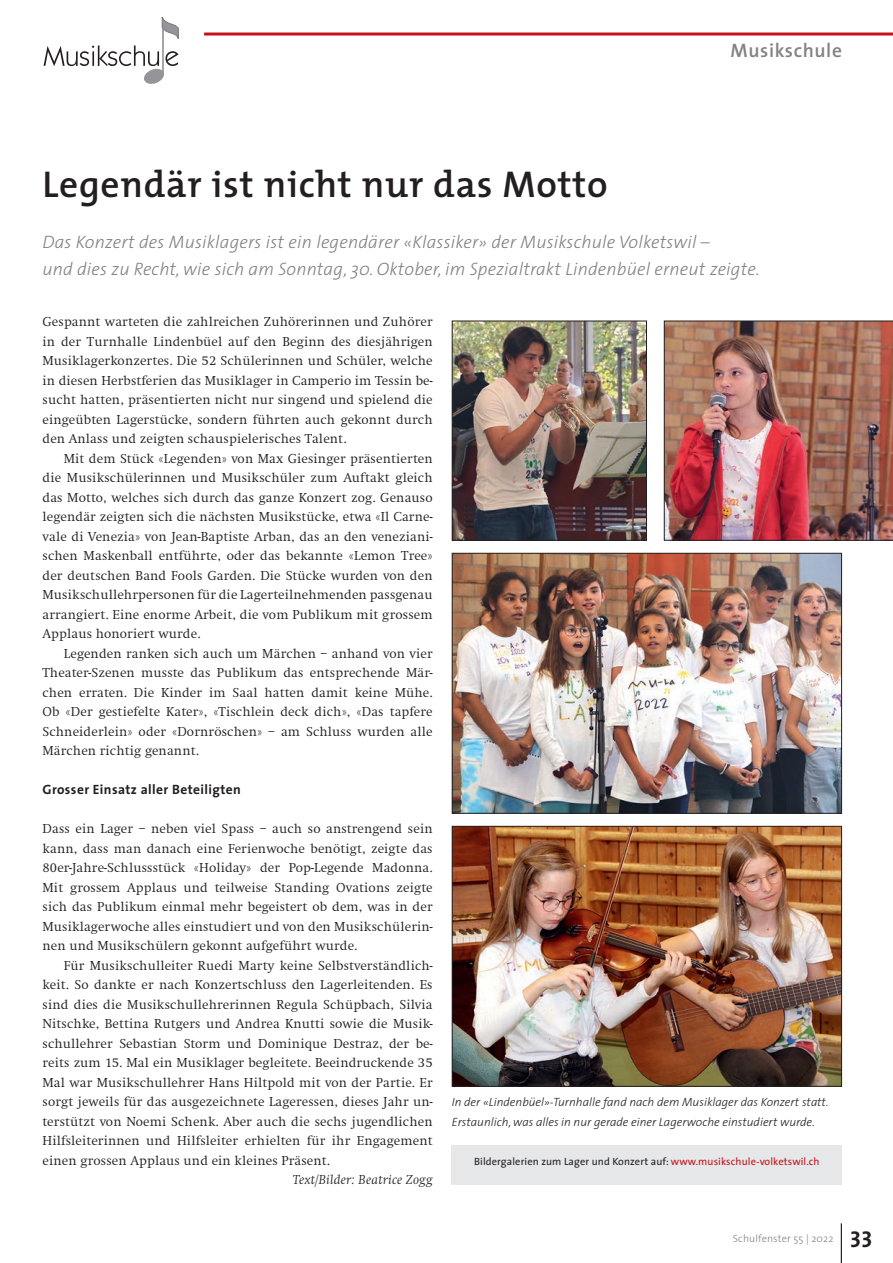
<style>
.page{position:relative;width:893px;height:1263px;background:#fff}
.page>*{position:absolute;margin:0;border:0;box-sizing:border-box;transform-origin:0 0}
.t1{font:600 37.5px "The Mix";letter-spacing:.02em;color:#231f20}
.t2{font:600 19.5px "The Sans";letter-spacing:.03em;color:#808285}
.t3{font:italic 300 18px/27px "The Sans";letter-spacing:.01em;color:#808285}
.t4{font:300 13.5px/19.5px "Swift";letter-spacing:.01em;color:#231f20;text-align:justify}
.t5{font:700 13.5px "The Sans";letter-spacing:.03em;color:#231f20}
.t6{font:italic 300 13.5px "Swift";letter-spacing:.02em;color:#231f20}
.t7{font:italic 300 12px/19.5px "The Sans";color:#231f20}
.t8{font:10.5px "The Sans";letter-spacing:.01em;color:#231f20}
.t9{font:300 10.5px "The Sans";letter-spacing:.01em;color:#808285}
.s1{color:#c4121a}
.s2{font-weight:700;font-size:22.5px;color:#231f20}
</style>
<div class="page">
<hr style="left:204px;top:33px;width:689px;height:3px;background:#c4121a">
<hr style="left:841px;top:1223px;width:1px;height:40px;background:#231f20">
<div style="left:452px;top:1145px;width:390px;height:39px;background:#e6e7e9"></div>
<img style="left:454px;top:555px;width:386px;height:257px">
<div style="left:452px;top:553px;width:390px;height:261px;border:1px solid #231f20"></div>
<img style="left:454px;top:828px;width:386px;height:257px">
<div style="left:452px;top:826px;width:390px;height:261px;border:1px solid #231f20"></div>
<svg style="left:44px;top:45px;width:134px;height:39px"></svg>
<hr style="left:162px;top:23px;width:2px;height:51px;background:#939598">
<svg style="left:162px;top:17px;width:16px;height:22px"></svg>
<img style="left:454px;top:323px;width:191px;height:216px">
<div style="left:452px;top:321px;width:195px;height:220px;border:1px solid #231f20"></div>
<img style="left:664px;top:321px;width:229px;height:220px">
<h2 class="t2" style="left:731px;top:34px;width:113px">Musikschule</h2>
<h1 class="t1" style="left:43px;top:153px;width:567px">Legendär ist nicht nur das Motto</h1>
<h3 class="t3" style="left:43px;top:228px;width:719px">Das Konzert des Musiklagers ist ein legendärer «Klassiker» der Musikschule Volketswil –<br>und dies zu Recht, wie sich am Sonntag, 30. Oktober, im Spezialtrakt Lindenbüel erneut zeigte.</h3>
<p class="t4" style="left:43px;top:312px;width:392px">Gespannt warteten die zahlreichen Zuhörerinnen und Zuhörer in der Turnhalle Lindenbüel auf den Beginn des diesjährigen Musiklagerkonzertes. Die 52 Schülerinnen und Schüler, welche in diesen Herbstferien das Musiklager in Camperio im Tessin be&shy;sucht hatten, präsentierten nicht nur singend und spielend die eingeübten Lagerstücke, sondern führten auch gekonnt durch den Anlass und zeigten schauspielerisches Talent.</p>
<p class="t4" style="left:43px;top:449px;width:392px;text-indent:21px">Mit dem Stück «Legenden» von Max Giesinger präsentierten die Musikschülerinnen und Musikschüler zum Auftakt gleich das Motto, welches sich durch das ganze Konzert zog. Genauso legendär zeigten sich die nächsten Musikstücke, etwa «Il Carne&shy;vale di Venezia» von Jean-Baptiste Arban, das an den veneziani&shy;schen Maskenball entführte, oder das bekannte «Lemon Tree» der deutschen Band Fools Garden. Die Stücke wurden von den Musikschullehrpersonen für die Lagerteilnehmenden passgenau arrangiert. Eine enorme Arbeit, die vom Publikum mit grossem Applaus honoriert wurde.</p>
<p class="t4" style="left:43px;top:644px;width:392px;text-indent:21px">Legenden ranken sich auch um Märchen – anhand von vier Theater-Szenen musste das Publikum das entsprechende Mär&shy;chen erraten. Die Kinder im Saal hatten damit keine Mühe.<br>Ob «Der gestiefelte Kater», «Tischlein deck dich», «Das tapfere Schneiderlein» oder «Dornröschen» – am Schluss wurden alle Märchen richtig genannt.</p>
<p class="t5" style="left:43px;top:778px;width:200px">Grosser Einsatz aller Beteiligten</p>
<p class="t4" style="left:43px;top:819px;width:392px">Dass ein Lager – neben viel Spass – auch so anstrengend sein kann, dass man danach eine Ferienwoche benötigt, zeigte das 80er-Jahre-Schlussstück «Holiday» der Pop-Legende Madonna.<br>Mit grossem Applaus und teilweise Standing Ovations zeigte sich das Publikum einmal mehr begeistert ob dem, was in der Musiklagerwoche alles einstudiert und von den Musikschülerin&shy;nen und Musikschülern gekonnt aufgeführt wurde.</p>
<p class="t4" style="left:43px;top:956px;width:392px;text-indent:21px">Für Musikschulleiter Ruedi Marty keine Selbstverständlich&shy;keit. So dankte er nach Konzertschluss den Lagerleitenden. Es sind dies die Musikschullehrerinnen Regula Schüpbach, Silvia Nitschke, Bettina Rutgers und Andrea Knutti sowie die Musik&shy;schullehrer Sebastian Storm und Dominique Destraz, der be&shy;reits zum 15. Mal ein Musiklager begleitete. Beeindruckende 35<br>Mal war Musikschullehrer Hans Hiltpold mit von der Partie. Er sorgt jeweils für das ausgezeichnete Lageressen, dieses Jahr un&shy;terstützt von Noemi Schenk. Aber auch die sechs jugendlichen Hilfsleiterinnen und Hilfsleiter erhielten für ihr Engagement einen grossen Applaus und ein kleines Präsent.</p>
<p class="t6" style="left:293px;top:1172px;width:141px">Text/Bilder: Beatrice Zogg</p>
<p class="t7" style="left:452px;top:1092px;width:378px">In der «Lindenbüel»-Turnhalle fand nach dem Musiklager das Konzert statt.<br>Erstaunlich, was alles in nur gerade einer Lagerwoche einstudiert wurde.</p>
<p class="t8" style="left:474px;top:1152px;width:347px">Bildergalerien zum Lager und Konzert auf: <span class="s1">www.musikschule-volketswil.ch</span></p>
<p class="t9" style="left:733px;top:1230px;width:141px">Schulfenster 55 | 2022 <span class="s2">33</span></p>
</div>
